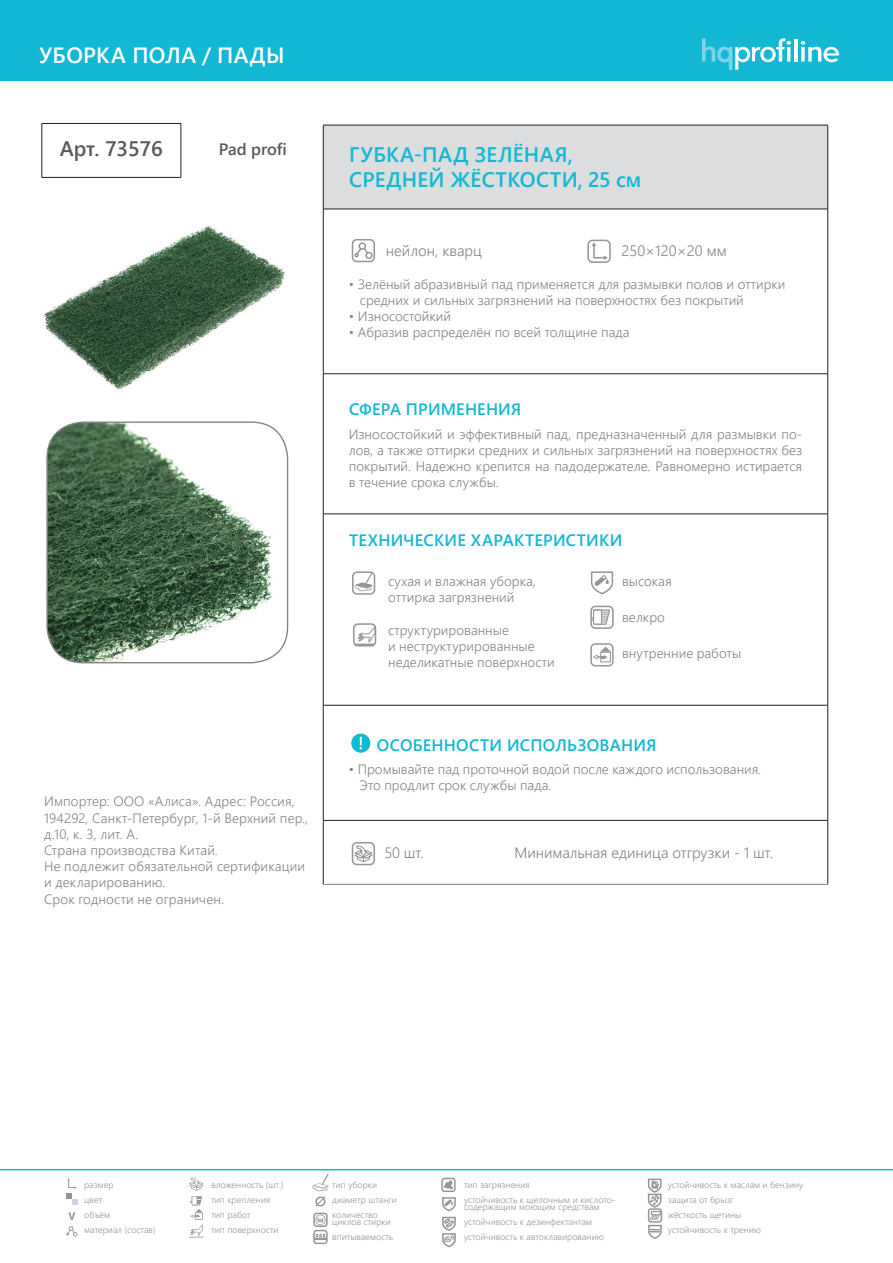
<style>
.page{position:relative;width:893px;height:1263px;background:#fff}
.page>*{position:absolute;margin:0;border:0;box-sizing:border-box;transform-origin:0 0}
.t1{font:22.05px "Webly Sleek UI Semibold";letter-spacing:.015em;color:#fff}
.t2{font:21px/25.2px "Webly Sleek UI Semibold";letter-spacing:.015em;color:#12b8d4}
.t3{font:21px "Webly Sleek UI Semibold";color:#58595b}
.t4{font:16.5px "Webly Sleek UI Semibold";letter-spacing:.015em;color:#12b8d4}
.t5{font:16.5px "Webly Sleek UI Semibold";letter-spacing:-.01em;color:#58595b}
.t6{font:15px "Webly Sleek UI Semilight";color:#808385}
.t7{font:13.5px/16.2px "Webly Sleek UI Semilight";color:#808385}
.t8{font:9px/15px "Webly Sleek UI Semilight";color:#939698}
.s1{font-family:"Myriad Pro";font-weight:700;color:#fff}
</style>
<div class="page">
<div style="left:0;top:0;width:893px;height:81px;background:#12b8d4"></div>
<hr style="left:794px;top:39px;width:4px;height:23px;background:#fff">
<svg style="left:702px;top:38px;width:89px;height:32px"></svg>
<svg style="left:801px;top:41px;width:38px;height:21px"></svg>
<div style="left:323px;top:125px;width:505px;height:84px;background:#dcddde"></div>
<hr style="left:323px;top:208px;width:504px;height:1px;background:#231f20">
<hr style="left:323px;top:125px;width:505px;height:1px;background:#231f20">
<hr style="left:323px;top:705px;width:504px;height:1px;background:#231f20">
<hr style="left:323px;top:209px;width:1px;height:164px;background:#231f20">
<hr style="left:827px;top:209px;width:1px;height:164px;background:#231f20">
<hr style="left:323px;top:373px;width:505px;height:1px;background:#231f20">
<hr style="left:323px;top:374px;width:1px;height:140px;background:#231f20">
<hr style="left:827px;top:374px;width:1px;height:140px;background:#231f20">
<hr style="left:323px;top:514px;width:505px;height:1px;background:#231f20">
<hr style="left:323px;top:514px;width:1px;height:191px;background:#231f20">
<hr style="left:827px;top:514px;width:1px;height:191px;background:#231f20">
<hr style="left:323px;top:705px;width:1px;height:115px;background:#231f20">
<hr style="left:827px;top:705px;width:1px;height:115px;background:#231f20">
<hr style="left:323px;top:820px;width:505px;height:1px;background:#231f20">
<hr style="left:323px;top:820px;width:1px;height:64px;background:#231f20">
<hr style="left:827px;top:820px;width:1px;height:64px;background:#231f20">
<hr style="left:323px;top:126px;width:1px;height:83px;background:#231f20">
<hr style="left:827px;top:126px;width:1px;height:83px;background:#231f20">
<hr style="left:323px;top:884px;width:505px;height:1px;background:#808385">
<div style="left:352px;top:239px;width:23px;height:23px;border:2px solid #939598;border-radius:4px"></div>
<svg style="left:354px;top:242px;width:19px;height:18px"></svg>
<svg style="left:592px;top:243px;width:16px;height:17px"></svg>
<div style="left:587px;top:240px;width:24px;height:23px;border:2px solid #939598;border-radius:4px"></div>
<div style="left:352px;top:842px;width:23px;height:23px;border:2px solid #939598;border-radius:4px"></div>
<svg style="left:353px;top:845px;width:21px;height:18px"></svg>
<div style="left:590px;top:606px;width:24px;height:23px;border:2px solid #939598;border-radius:4px"></div>
<svg style="left:591px;top:609px;width:19px;height:16px"></svg>
<div style="left:593px;top:610px;width:9px;height:14px;background:#fff;border:1px solid #939598"></div>
<div style="left:590px;top:643px;width:24px;height:23px;border:2px solid #939598;border-radius:4px"></div>
<svg style="left:593px;top:647px;width:18px;height:15px"></svg>
<svg style="left:352px;top:571px;width:23px;height:24px"></svg>
<img style="left:41px;top:163px;width:244px;height:227px">
<svg style="left:357px;top:628px;width:19px;height:17px"></svg>
<div style="left:353px;top:623px;width:23px;height:23px;border:2px solid #939598;border-radius:4px"></div>
<hr style="left:42px;top:123px;width:139px;height:1px;background:#231f20">
<hr style="left:42px;top:124px;width:1px;height:53px;background:#231f20">
<hr style="left:181px;top:124px;width:1px;height:53px;background:#231f20">
<hr style="left:42px;top:177px;width:139px;height:1px;background:#231f20">
<img style="left:48px;top:422px;width:240px;height:241px">
<div style="left:46px;top:421px;width:242px;height:242px;border:1px solid #808385;border-radius:36px"></div>
<svg style="left:590px;top:571px;width:24px;height:24px"></svg>
<div style="left:351px;top:733px;width:19px;height:20px;background:#12b8d4;border-radius:50%"></div>
<svg style="left:360px;top:737px;width:2px;height:12px"></svg>
<svg style="left:66px;top:1178px;width:12px;height:27px"></svg>
<svg style="left:68px;top:1212px;width:7px;height:8px"></svg>
<svg style="left:66px;top:1226px;width:11px;height:10px"></svg>
<svg style="left:189px;top:1177px;width:15px;height:61px"></svg>
<svg style="left:316px;top:1215px;width:9px;height:9px"></svg>
<div style="left:313px;top:1212px;width:15px;height:15px;border:2px solid #939598;border-radius:3px"></div>
<svg style="left:316px;top:1233px;width:9px;height:7px"></svg>
<div style="left:313px;top:1230px;width:15px;height:14px;border:2px solid #939598;border-radius:3px"></div>
<svg style="left:444px;top:1181px;width:9px;height:8px"></svg>
<div style="left:441px;top:1178px;width:15px;height:14px;border:2px solid #939598;border-radius:3px"></div>
<svg style="left:442px;top:1197px;width:14px;height:51px"></svg>
<svg style="left:647px;top:1178px;width:15px;height:30px"></svg>
<div style="left:651px;top:1211px;width:10px;height:4px;border:1px solid #939598"></div>
<div style="left:648px;top:1208px;width:14px;height:14px;border:2px solid #939598;border-radius:3px"></div>
<svg style="left:647px;top:1215px;width:16px;height:24px"></svg>
<svg style="left:312px;top:1174px;width:17px;height:33px"></svg>
<hr style="left:0;top:1169px;width:893px;height:1px;background:#12b8d4">
<h1 class="t1" style="left:39px;top:38px;width:196px">УБОРКА ПОЛА / падЫ</h1>
<h2 class="t3" style="left:60px;top:132px;width:105px">Арт. 73576</h2>
<p class="t5" style="left:219px;top:137px;width:69px">Pad profi</p>
<h2 class="t2" style="left:349px;top:141px;width:26px">Губка</h2>
<h2 class="t2" style="left:414px;top:141px;width:24px">-пад</h2>
<h2 class="t2" style="left:349px;top:141px;width:293px;text-indent:126px">зелёная, средней жёсткости, 25 см</h2>
<p class="t6" style="left:386px;top:240px;width:98px">нейлон, кварц</p>
<p class="t6" style="left:622px;top:240px;width:107px">250×120×20 мм</p>
<p class="t7" style="left:360px;top:275px;width:427px;text-indent:-11px">• Зелёный абразивный пад применяется для размывки полов и оттирки средних и сильных загрязнений на поверхностях без покрытий</p>
<p class="t7" style="left:349px;top:308px;width:104px">• Износостойкий</p>
<p class="t7" style="left:349px;top:324px;width:282px">• Абразив распределён по всей толщине пада</p>
<p class="t4" style="left:349px;top:397px;width:174px">сфера применения</p>
<p class="t7" style="left:349px;top:425px;width:455px;text-align:justify">Износостойкий и эффективный пад, предназначенный для размывки по&shy;лов, а также оттирки средних и сильных загрязнений на поверхностях без покрытий. Надежно крепится на падодержателе. Равномерно истирается в течение срока службы.</p>
<p class="t4" style="left:349px;top:528px;width:145px">технические харак</p>
<p class="t4" style="left:525px;top:528px;width:99px">теристики</p>
<p class="t7" style="left:388px;top:573px;width:149px">сухая и влажная уборка, оттирка загрязнений</p>
<p class="t7" style="left:388px;top:621px;width:168px">структурированные<br>и неструктурированные неделикатные поверхности</p>
<p class="t7" style="left:622px;top:573px;width:51px">высокая</p>
<p class="t7" style="left:622px;top:609px;width:44px">велкро</p>
<p class="t7" style="left:622px;top:645px;width:121px">внутренние работы</p>
<p class="t4" style="left:377px;top:732px;width:166px">Особенности испол</p>
<p class="t4" style="left:567px;top:732px;width:91px">ьзования</p>
<p class="t7" style="left:359px;top:761px;width:403px;text-indent:-11px">• Промывайте пад проточной водой после каждого использования.<br>Это продлит срок службы пада.</p>
<p class="t7" style="left:44px;top:793px;width:266px">Импортер: ООО «Алиса». Адрес: Россия,<br>194292, Санкт-Петербург, 1-й Верхний пер., д.10, к. 3, лит. А.<br>Страна производства Китай.<br>Не подлежит обязательной сертификации и декларированию.<br>Срок годности не ограничен.</p>
<p class="t6" style="left:384px;top:841px;width:41px">50 шт.</p>
<p class="t6" style="left:515px;top:841px;width:260px">Минимальная единица отгрузки - 1 шт.</p>
<p class="t8" style="left:84px;top:1176px;width:73px">размер<br>цвет<br>объём<br>материал (состав)</p>
<p class="t8" style="left:211px;top:1176px;width:73px">вложенность (шт.) тип крепления тип работ<br>тип поверхности</p>
<p class="t8" style="left:332px;top:1176px;width:66px">тип уборки диаметр штанги количество</p>
<p class="t8" style="left:332px;top:1214px;width:63px">циклов стирки впитываемость</p>
<p class="t8" style="left:464px;top:1176px;width:153px">тип загрязнения<br>устойчивость к щелочным и кислото-</p>
<p class="t8" style="left:464px;top:1199px;width:148px">содержащим моющим средствам устойчивость к дезинфектантам устойчивость к автоклавированию<span class="s1">п</span></p>
<p class="t8" style="left:668px;top:1176px;width:137px">устойчивость к маслам и бензину защита от брызг<br>жёсткость щетины<br>устойчивость к трению</p>
</div>
